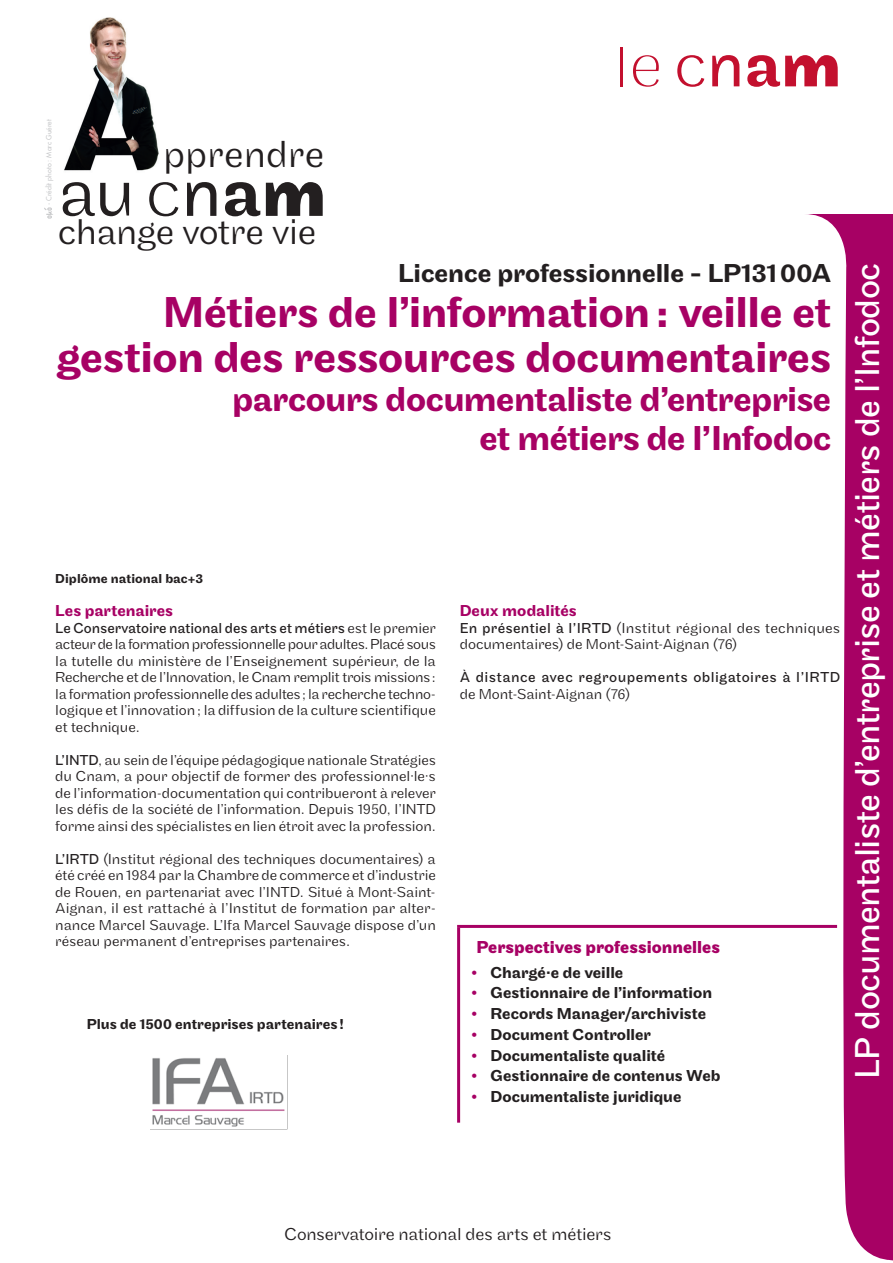
<style>
.page{position:relative;width:893px;height:1263px;background:#fff}
.page>*{position:absolute;margin:0;border:0;box-sizing:border-box;transform-origin:0 0}
.t1{font:300 71.4px "Maple";color:#231f20}
.en_tete{font:500 45px/45px "Maple";letter-spacing:-.01em;color:#a70164;text-align:right}
.t2{font:300 39.3px "Maple";letter-spacing:.005em;color:#231f20}
.t3{font:300 37.35px "Maple";letter-spacing:-.015em;color:#231f20}
.en_tete-2{font:500 36px/39px "Maple";letter-spacing:-.015em;color:#a70164;text-align:right}
.t4{font:36px "Maple";letter-spacing:-.02em;color:#fff}
.t5{font:500 27px "Maple";letter-spacing:-.005em;color:#231f20}
.t6{font:300 18px "Maple";letter-spacing:-.01em;color:#231f20}
.t7{font:700 18px "Maple";color:#a70164}
.t8{font:500 16.5px "Maple";letter-spacing:-.005em;color:#231f20}
.Texte_courant{font:500 16.5px "Maple";color:#a70164}
.Texte_courant-2{font:300 15px/16.5px "Maple";letter-spacing:-.005em;color:#231f20;text-align:justify}
.Texte_courant-3{font:15px/16.5px "Maple";letter-spacing:.03em;color:#231f20}
.Texte_courant-4{font:500 15px "Maple";letter-spacing:.005em;color:#231f20}
.Texte_courant-5{font:500 13.5px "Maple";letter-spacing:.005em;color:#231f20}
.t9{font:500 7.05px "Futura Std";letter-spacing:.015em;color:#c7c8ca}
.s1{font-weight:400}
.s2{font-weight:300}
.s3{color:#a70164}
</style>
<div class="page">
<svg style="left:804px;top:214px;width:89px;height:1047px;fill:#a70164"></svg>
<img style="left:64px;top:17px;width:95px;height:154px">
<svg style="left:149px;top:182px;width:29px;height:34px"></svg>
<svg style="left:187px;top:182px;width:29px;height:34px"></svg>
<svg style="left:266px;top:182px;width:57px;height:34px"></svg>
<svg style="left:225px;top:182px;width:35px;height:34px"></svg>
<hr style="left:457px;top:928px;width:3px;height:195px;background:#a70164">
<hr style="left:457px;top:925px;width:380px;height:3px;background:#a70164">
<svg style="left:633px;top:55px;width:26px;height:32px"></svg>
<hr style="left:621px;top:47px;width:2px;height:39px;background:#c3102e">
<svg style="left:677px;top:55px;width:27px;height:32px"></svg>
<svg style="left:712px;top:55px;width:27px;height:31px"></svg>
<svg style="left:747px;top:55px;width:91px;height:32px"></svg>
<svg style="left:44px;top:207px;width:9px;height:12px"></svg>
<img style="left:152px;top:1058px;width:133px;height:69px">
<p class="t9" style="left:45px;top:205px;width:87px;rotate:-90deg">- Crédit photo : Marc Guéret</p>
<p class="t1" style="left:58px;top:151px;width:79px">au</p>
<p class="t2" style="left:163px;top:131px;width:163px">pprendre</p>
<p class="t3" style="left:58px;top:211px;width:260px">change votre vie</p>
<p class="t5" style="left:398px;top:258px;width:435px">Licence professionnelle - LP13100A</p>
<p class="en_tete" style="left:56px;top:291px;width:777px">Métiers de l’information: veille et gestion des ressources documentaires</p>
<p class="en_tete-2" style="left:232px;top:381px;width:601px">parcours documentaliste d’entreprise et métiers de l’Infodoc</p>
<p class="Texte_courant-5" style="left:55px;top:571px;width:149px">Diplôme national bac+3</p>
<p class="Texte_courant" style="left:55px;top:601px;width:119px">Les partenaires</p>
<p class="Texte_courant-2" style="left:55px;top:620px;width:382px"><span class="s1">Le Conservatoire national des arts et métiers</span> est le premier acteur de la formation professionnelle pour adultes. Placé sous la tutelle du ministère de l’Enseignement supérieur, de la Recherche et de l’Innovation, le Cnam remplit trois missions: la formation professionnelle des adultes; la recherche techno&shy;logique et l’innovation; la diffusion de la culture scientifique et technique.</p>
<p class="Texte_courant-2" style="left:55px;top:752px;width:382px"><span class="s1">L’INTD</span>, au sein de l’équipe pédagogique nationale Stratégies du Cnam, a pour objectif de former des professionnel·le·s de l’information-documentation qui contribueront à relever les défis de la société de l’information. Depuis 1950, l’INTD forme ainsi des spécialistes en lien étroit avec la profession.</p>
<p class="Texte_courant-2" style="left:55px;top:851px;width:382px"><span class="s1">L’IRTD</span> (Institut régional des techniques documentaires) a été créé en 1984 par la Chambre de commerce et d’industrie de Rouen, en partenariat avec l’INTD. Situé à Mont-Saint-Aignan, il est rattaché à l’Institut de formation par alter&shy;nance Marcel Sauvage. L’Ifa Marcel Sauvage dispose d’un réseau permanent d’entreprises partenaires.</p>
<p class="Texte_courant-4" style="left:87px;top:1015px;width:259px">Plus de 1500 entreprises partenaires !</p>
<p class="Texte_courant" style="left:460px;top:601px;width:119px">Deux modalités</p>
<p class="Texte_courant-2" style="left:460px;top:620px;width:382px"><span class="s1">En présentiel à l’IRTD</span> (Institut régional des techniques documentaires) de Mont-Saint-Aignan (76)</p>
<p class="Texte_courant-3" style="left:460px;top:670px;width:382px">À distance avec regroupements obligatoires à l’IRTD <span class="s2">de Mont-Saint-Aignan (76)</span></p>
<p class="t7" style="left:476px;top:936px;width:245px">Perspectives professionnelles</p>
<p class="t8" style="left:471px;top:963px;width:153px"><span class="s3">•</span> Chargé·e de veille</p>
<p class="t8" style="left:471px;top:983px;width:242px"><span class="s3">•</span> Gestionnaire de l’information</p>
<p class="t8" style="left:471px;top:1004px;width:236px"><span class="s3">•</span> Records Manager/archiviste</p>
<p class="t8" style="left:471px;top:1025px;width:181px"><span class="s3">•</span> Document Controller</p>
<p class="t8" style="left:471px;top:1046px;width:195px"><span class="s3">•</span> Documentaliste qualité</p>
<p class="t8" style="left:471px;top:1066px;width:250px"><span class="s3">•</span> Gestionnaire de contenus Web</p>
<p class="t8" style="left:471px;top:1087px;width:212px"><span class="s3">•</span> Documentaliste juridique</p>
<p class="t4" style="left:847px;top:1079px;width:818px;rotate:-90deg">LP documentaliste d’entreprise et métiers de l’Infodoc</p>
<p class="t6" style="left:284px;top:1224px;width:329px">Conservatoire national des arts et métiers</p>
</div>
